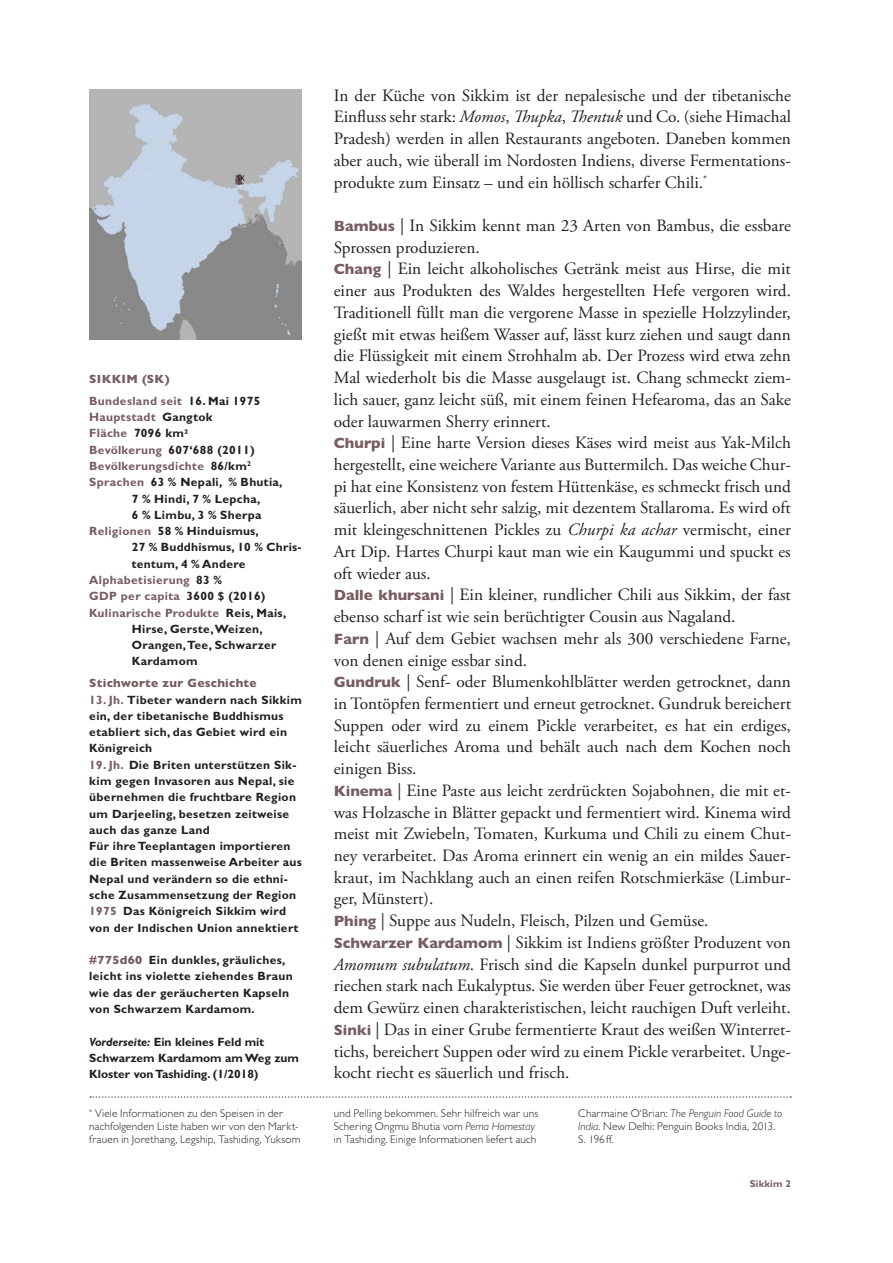
<style>
.page{position:relative;width:893px;height:1263px;background:#fff}
.page>*{position:absolute;margin:0;border:0;box-sizing:border-box;transform-origin:0 0}
.Lauftext_ohne_Einzug{font:17.25px/21.8px "Adobe Garamond Pro";color:#231f20;text-align:justify}
.Marginaltext_-_8_Bol{font:700 12px/16.4px "Gill Sans MT Pro";letter-spacing:.025em;color:#231f20}
.Zutaten_-_8_Bold{font:700 12px/16.4px "Gill Sans MT Pro";letter-spacing:.025em;color:#231f20}
.Zutaten_-_8_Bold-2{font:700 12px "Gill Sans MT Pro";letter-spacing:.025em;color:#775d60}
.Marginaltext_-_8_Bol-2{font:700 12px/16.4px "Gill Sans MT Pro";color:#231f20}
.Marginaltext_-_8_Bol-3{font:800 12px "Gill Sans MT Pro";letter-spacing:.025em;color:#775d60}
.Zutaten_Titel_-_8_He{font:800 12px "Gill Sans MT Pro";letter-spacing:.025em;color:#775d60}
.Anmerkungen_-_7_5_Li{font:300 11.25px/13px "Gill Sans MT Pro";letter-spacing:.015em;color:#231f20}
.t1{font:700 9.9px "Gill Sans MT Pro";letter-spacing:.01em;color:#775d60}
.s1{color:#231f20}
.s2{color:#775d60}
.s3{font-weight:800;color:#775d60}
.s4{font-style:italic}
.s5{font-family:"Gill Sans MT Pro";font-weight:800;font-size:15px;color:#775d60}
</style>
<div class="page">
<svg style="left:90px;top:1096px;width:701px;height:2px"></svg>
<img style="left:89px;top:89px;width:213px;height:251px">
<p class="Zutaten_Titel_-_8_He" style="left:89px;top:372px;width:82px">SIKKIM (SK)</p>
<p class="Zutaten_-_8_Bold-2" style="left:89px;top:393px;width:173px">Bundesland seit <span class="s1">16. Mai 1975</span></p>
<p class="Zutaten_-_8_Bold-2" style="left:89px;top:410px;width:125px">Hauptstadt <span class="s1">Gangtok</span></p>
<p class="Zutaten_-_8_Bold" style="left:89px;top:425px;width:100px"><span class="s2">Fläche</span> 7096 km²</p>
<p class="Zutaten_-_8_Bold" style="left:89px;top:441px;width:167px"><span class="s2">Bevölkerung</span> 607‘688 (2011)</p>
<p class="Zutaten_-_8_Bold-2" style="left:89px;top:458px;width:163px">Bevölkerungsdichte <span class="s1">86/km</span><sup>2</sup></p>
<p class="Zutaten_-_8_Bold" style="left:132px;top:474px;width:152px;text-indent:-43px"><span class="s2">Sprachen</span> 63 % Nepali, % Bhutia,<br>7 % Hindi, 7 % Lepcha,<br>6 % Limbu, 3 % Sherpa</p>
<p class="Zutaten_-_8_Bold" style="left:132px;top:523px;width:171px;text-indent:-43px"><span class="s2">Religionen</span> 58 % Hinduismus,<br>27 % Buddhismus, 10 % Chris&shy;tentum, 4 % Andere</p>
<p class="Zutaten_-_8_Bold-2" style="left:89px;top:572px;width:134px">Alphabetisierung <span class="s1">83 %</span></p>
<p class="Zutaten_-_8_Bold-2" style="left:89px;top:589px;width:178px">GDP per capita <span class="s1">3600 $ (2016)</span></p>
<p class="Zutaten_-_8_Bold" style="left:132px;top:604px;width:156px;text-indent:-43px"><span class="s2">Kulinarische Produkte</span> Reis, Mais,<br>Hirse, Gerste, Weizen,<br>Orangen, Tee, Schwarzer<br>Kardamom</p>
<p class="Marginaltext_-_8_Bol-3" style="left:89px;top:676px;width:169px">Stichworte zur Geschichte</p>
<p class="Marginaltext_-_8_Bol" style="left:89px;top:691px;width:214px"><span class="s2">13. Jh.</span> Tibeter wandern nach Sikkim ein, der tibetanische Buddhismus etabliert sich, das Gebiet wird ein<br>Königreich</p>
<p class="Marginaltext_-_8_Bol" style="left:89px;top:756px;width:214px"><span class="s2">19. Jh.</span> Die Briten unterstützen Sik&shy;kim gegen Invasoren aus Nepal, sie übernehmen die fruchtbare Region um Darjeeling, besetzen zeitweise auch das ganze Land<br>Für ihre Teeplantagen importieren die Briten massenweise Arbeiter aus Nepal und verändern so die ethni&shy;sche Zusammensetzung der Region <span class="s2">1975</span> Das Königreich Sikkim wird von der Indischen Union annektiert</p>
<p class="Marginaltext_-_8_Bol" style="left:89px;top:952px;width:205px"><span class="s3">#775d60</span> Ein dunkles, gräuliches, leicht ins violette ziehendes Braun wie das der geräucherten Kapseln von Schwarzem Kardamom.</p>
<p class="Marginaltext_-_8_Bol-2" style="left:89px;top:1033px;width:211px"><span class="s4">Vorderseite:</span> Ein kleines Feld mit<br>Schwarzem Kardamom am Weg zum<br>Kloster von Tashiding. (1/2018)</p>
<p class="Lauftext_ohne_Einzug" style="left:334px;top:85px;width:459px">In der Küche von Sikkim ist der nepalesische und der tibetanische Einfluss sehr stark: <span class="s4">Momos</span>, <span class="s4">Thupka</span>, <span class="s4">Thentuk</span> und Co. (siehe Himachal Pradesh) werden in allen Restaurants angeboten. Daneben kommen aber auch, wie überall im Nordosten Indiens, diverse Fermentations&shy;produkte zum Einsatz – und ein höllisch scharfer Chili.<sup>*</sup></p>
<p class="Lauftext_ohne_Einzug" style="left:334px;top:215px;width:459px"><span class="s5">Bambus</span> | In Sikkim kennt man 23 Arten von Bambus, die essbare<br>Sprossen produzieren.</p>
<p class="Lauftext_ohne_Einzug" style="left:334px;top:259px;width:459px"><span class="s5">Chang</span> | Ein leicht alkoholisches Getränk meist aus Hirse, die mit einer aus Produkten des Waldes hergestellten Hefe vergoren wird.<br>Traditionell füllt man die vergorene Masse in spezielle Holzzylinder, gießt mit etwas heißem Wasser auf, lässt kurz ziehen und saugt dann die Flüssigkeit mit einem Strohhalm ab. Der Prozess wird etwa zehn Mal wiederholt bis die Masse ausgelaugt ist. Chang schmeckt ziem&shy;lich sauer, ganz leicht süß, mit einem feinen Hefearoma, das an Sake oder lauwarmen Sherry erinnert.</p>
<p class="Lauftext_ohne_Einzug" style="left:334px;top:432px;width:459px"><span class="s5">Churpi</span> | Eine harte Version dieses Käses wird meist aus Yak-Milch hergestellt, eine weichere Variante aus Buttermilch. Das weiche Chur&shy;pi hat eine Konsistenz von festem Hüttenkäse, es schmeckt frisch und säuerlich, aber nicht sehr salzig, mit dezentem Stallaroma. Es wird oft mit kleingeschnittenen Pickles zu <span class="s4">Churpi ka achar</span> vermischt, einer Art Dip. Hartes Churpi kaut man wie ein Kaugummi und spuckt es oft wieder aus.</p>
<p class="Lauftext_ohne_Einzug" style="left:334px;top:585px;width:459px"><span class="s5">Dalle khursani</span> | Ein kleiner, rundlicher Chili aus Sikkim, der fast ebenso scharf ist wie sein berüchtigter Cousin aus Nagaland.</p>
<p class="Lauftext_ohne_Einzug" style="left:334px;top:628px;width:459px"><span class="s5">Farn</span> | Auf dem Gebiet wachsen mehr als 300 verschiedene Farne, von denen einige essbar sind.</p>
<p class="Lauftext_ohne_Einzug" style="left:334px;top:671px;width:459px"><span class="s5">Gundruk</span> | Senf- oder Blumenkohlblätter werden getrocknet, dann in Tontöpfen fermentiert und erneut getrocknet. Gundruk bereichert Suppen oder wird zu einem Pickle verarbeitet, es hat ein erdiges, leicht säuerliches Aroma und behält auch nach dem Kochen noch einigen Biss.</p>
<p class="Lauftext_ohne_Einzug" style="left:334px;top:780px;width:459px"><span class="s5">Kinema</span> | Eine Paste aus leicht zerdrückten Sojabohnen, die mit et&shy;was Holzasche in Blätter gepackt und fermentiert wird. Kinema wird meist mit Zwiebeln, Tomaten, Kurkuma und Chili zu einem Chut&shy;ney verarbeitet. Das Aroma erinnert ein wenig an ein mildes Sauer&shy;kraut, im Nachklang auch an einen reifen Rotschmierkäse (Limbur&shy;ger, Münstert).</p>
<p class="Lauftext_ohne_Einzug" style="left:334px;top:910px;width:376px"><span class="s5">Phing</span> | Suppe aus Nudeln, Fleisch, Pilzen und Gemüse.</p>
<p class="Lauftext_ohne_Einzug" style="left:334px;top:932px;width:459px"><span class="s5">Schwarzer Kardamom</span> | Sikkim ist Indiens größter Produzent von <span class="s4">Amomum subulatum</span>. Frisch sind die Kapseln dunkel purpurrot und riechen stark nach Eukalyptus. Sie werden über Feuer getrocknet, was dem Gewürz einen charakteristischen, leicht rauchigen Duft verleiht.</p>
<p class="Lauftext_ohne_Einzug" style="left:334px;top:1019px;width:459px"><span class="s5">Sinki</span> | Das in einer Grube fermentierte Kraut des weißen Winterret&shy;tichs, bereichert Suppen oder wird zu einem Pickle verarbeitet. Unge&shy;kocht riecht es säuerlich und frisch.</p>
<p class="Anmerkungen_-_7_5_Li" style="left:89px;top:1107px;width:213px"><sup>*</sup> Viele Informationen zu den Speisen in der nachfolgenden Liste haben wir von den Markt&shy;frauen in Jorethang, Legship, Tashiding, Yuksom</p>
<p class="Anmerkungen_-_7_5_Li" style="left:334px;top:1107px;width:206px">und Pelling bekommen. Sehr hilfreich war uns<br>Schering Ongmu Bhutia vom <span class="s4">Pema Homestay </span>in Tashiding. Einige Informationen liefert auch</p>
<p class="Anmerkungen_-_7_5_Li" style="left:578px;top:1107px;width:205px">Charmaine O‘Brian: <span class="s4">The Penguin Food Guide to<br>India</span>. New Delhi: Penguin Books India, 2013.<br>S. 196ff.</p>
<p class="t1" style="left:750px;top:1177px;width:43px">Sikkim 2</p>
</div>
